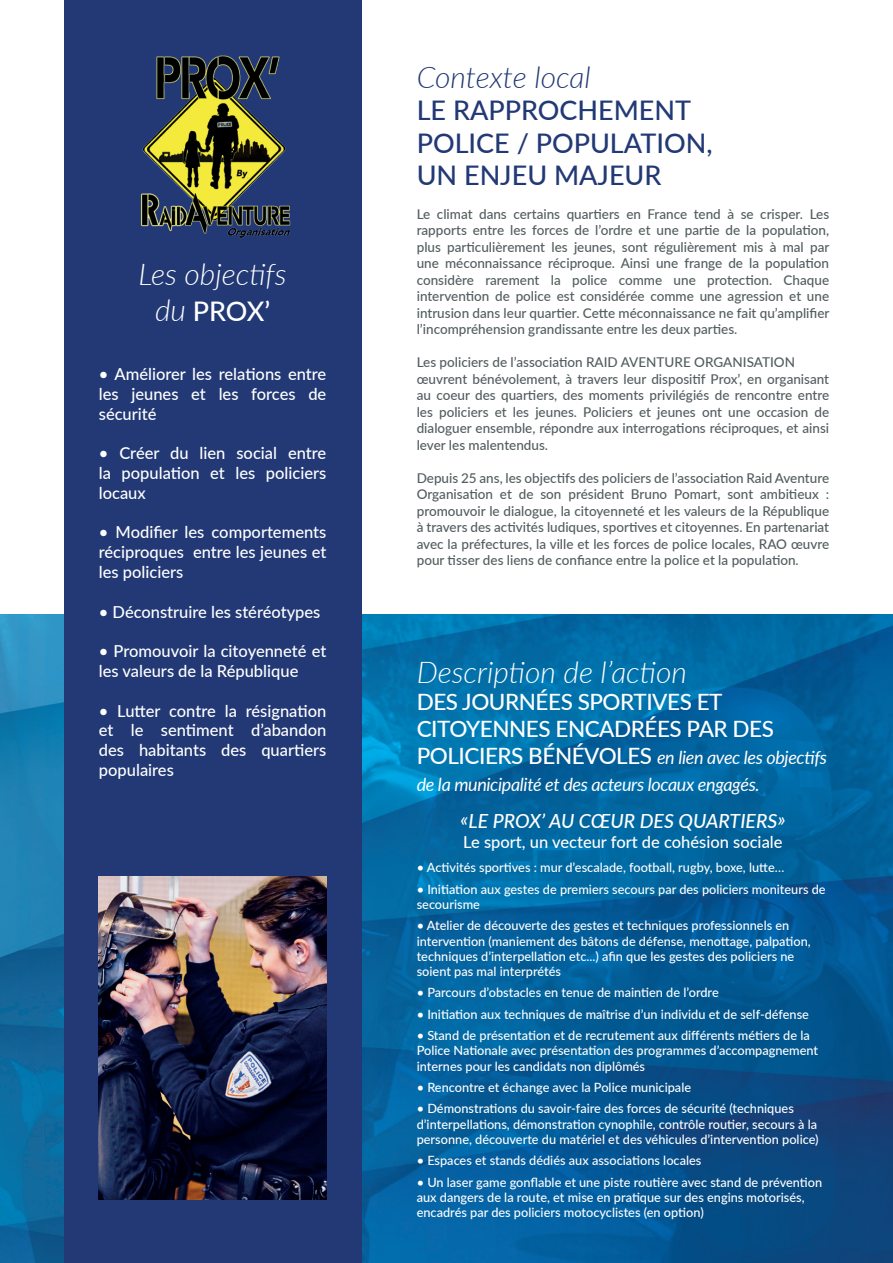
<style>
.page{position:relative;width:893px;height:1263px;background:#fff}
.page>*{position:absolute;margin:0;border:0;box-sizing:border-box;transform-origin:0 0}
.t1{font:italic 300 30px "Lato";color:#fff}
.t2{font:italic 300 30px "Lato";color:#223975}
.t3{font:500 27px/32.4px "Lato";color:#223975}
.t4{font:500 27px "Lato";color:#fff}
.t5{font:500 22.5px/27px "Lato";letter-spacing:-.02em;color:#fff}
.t6{font:italic 500 19.5px "Lato";color:#fff}
.t7{font:italic 18px/27px "Lato";letter-spacing:-.02em;color:#fff}
.t8{font:500 16.5px/19.8px "Lato";color:#fff;text-align:justify}
.t9{font:500 13.5px/16.5px "Lato";color:#535d5f;text-align:justify}
.t10{font:500 12.75px/15.3px "Lato";color:#fff}
.s1{font-weight:300;font-style:italic;font-size:30px}
.s2{font-weight:500;font-style:normal;font-size:22.5px}
</style>
<div class="page">
<img style="left:0;top:614px;width:893px;height:649px">
<div style="left:64px;top:0;width:297px;height:1263px;background:#223975"></div>
<img style="left:141px;top:55px;width:150px;height:184px">
<img style="left:99px;top:876px;width:227px;height:323px">
<h1 class="t1" style="left:139px;top:253px;width:149px">Les objectifs</h1>
<h2 class="t4" style="left:155px;top:291px;width:117px"><span class="s1">du</span> PROX’</h2>
<p class="t8" style="left:99px;top:363px;width:229px">• Améliorer les relations entre les jeunes et les forces de sécurité</p>
<p class="t8" style="left:99px;top:443px;width:229px">• Créer du lien social entre la population et les policiers locaux</p>
<p class="t8" style="left:99px;top:522px;width:229px">• Modifier les comportements réciproques entre les jeunes et les policiers</p>
<p class="t8" style="left:99px;top:601px;width:223px">• Déconstruire les stéréotypes</p>
<p class="t8" style="left:99px;top:641px;width:229px">• Promouvoir la citoyenneté et les valeurs de la République</p>
<p class="t8" style="left:99px;top:700px;width:229px">• Lutter contre la résignation et le sentiment d’abandon des habitants des quartiers populaires</p>
<h1 class="t2" style="left:417px;top:56px;width:176px">Contexte local</h1>
<h2 class="t3" style="left:417px;top:93px;width:297px">LE RAPPROCHEMENT<br>POLICE / POPULATION,<br>UN ENJEU MAJEUR</h2>
<p class="t9" style="left:417px;top:205px;width:414px">Le climat dans certains quartiers en France tend à se crisper. Les rapports entre les forces de l’ordre et une partie de la population, plus particulièrement les jeunes, sont régulièrement mis à mal par une méconnaissance réciproque. Ainsi une frange de la population considère rarement la police comme une protection. Chaque intervention de police est considérée comme une agression et une intrusion dans leur quartier. Cette méconnaissance ne fait qu’amplifier l’incompréhension grandissante entre les deux parties.</p>
<p class="t9" style="left:417px;top:354px;width:414px;text-align:left">Les policiers de l’association RAID AVENTURE ORGANISATION œuvrent bénévolement, à travers leur dispositif Prox’, en organisant au coeur des quartiers, des moments privilégiés de rencontre entre les policiers et les jeunes. Policiers et jeunes ont une occasion de dialoguer ensemble, répondre aux interrogations réciproques, et ainsi lever les malentendus.</p>
<p class="t9" style="left:417px;top:469px;width:414px">Depuis 25 ans, les objectifs des policiers de l’association Raid Aventure Organisation et de son président Bruno Pomart, sont ambitieux : promouvoir le dialogue, la citoyenneté et les valeurs de la République à travers des activités ludiques, sportives et citoyennes. En partenariat avec la préfectures, la ville et les forces de police locales, RAO œuvre pour tisser des liens de confiance entre la police et la population.</p>
<h1 class="t1" style="left:417px;top:652px;width:272px">Description de l’action</h1>
<h3 class="t5" style="left:417px;top:688px;width:359px">DES JOURNÉES SPORTIVES ET<br>CITOYENNES ENCADRÉES PAR DES</h3>
<h3 class="t7" style="left:417px;top:743px;width:412px"><span class="s2">POLICIERS BÉNÉVOLES</span> en lien avec les objectifs de la municipalité et des acteurs locaux engagés.</h3>
<h3 class="t6" style="left:460px;top:807px;width:327px">«LE PROX’ AU CŒUR DES QUARTIERS»</h3>
<p class="t8" style="left:463px;top:831px;width:321px">Le sport, un vecteur fort de cohésion sociale</p>
<p class="t10" style="left:417px;top:859px;width:369px">• Activités sportives : mur d’escalade, football, rugby, boxe, lutte…</p>
<p class="t10" style="left:417px;top:881px;width:410px">• Initiation aux gestes de premiers secours par des policiers moniteurs de secourisme</p>
<p class="t10" style="left:417px;top:917px;width:396px">• Atelier de découverte des gestes et techniques professionnels en intervention (maniement des bâtons de défense, menottage, palpation, techniques d’interpellation etc...) afin que les gestes des policiers ne soient pas mal interprétés</p>
<p class="t10" style="left:417px;top:984px;width:304px">• Parcours d’obstacles en tenue de maintien de l’ordre</p>
<p class="t10" style="left:417px;top:1006px;width:394px">• Initiation aux techniques de maîtrise d’un individu et de self-défense</p>
<p class="t10" style="left:417px;top:1027px;width:403px">• Stand de présentation et de recrutement aux différents métiers de la<br>Police Nationale avec présentation des programmes d’accompagnement internes pour les candidats non diplômés</p>
<p class="t10" style="left:417px;top:1079px;width:276px">• Rencontre et échange avec la Police municipale</p>
<p class="t10" style="left:417px;top:1100px;width:403px">• Démonstrations du savoir-faire des forces de sécurité (techniques d’interpellations, démonstration cynophile, contrôle routier, secours à la personne, découverte du matériel et des véhicules d’intervention police)</p>
<p class="t10" style="left:417px;top:1152px;width:286px">• Espaces et stands dédiés aux associations locales</p>
<p class="t10" style="left:417px;top:1174px;width:407px">• Un laser game gonflable et une piste routière avec stand de prévention aux dangers de la route, et mise en pratique sur des engins motorisés, encadrés par des policiers motocyclistes (en option)</p>
</div>
